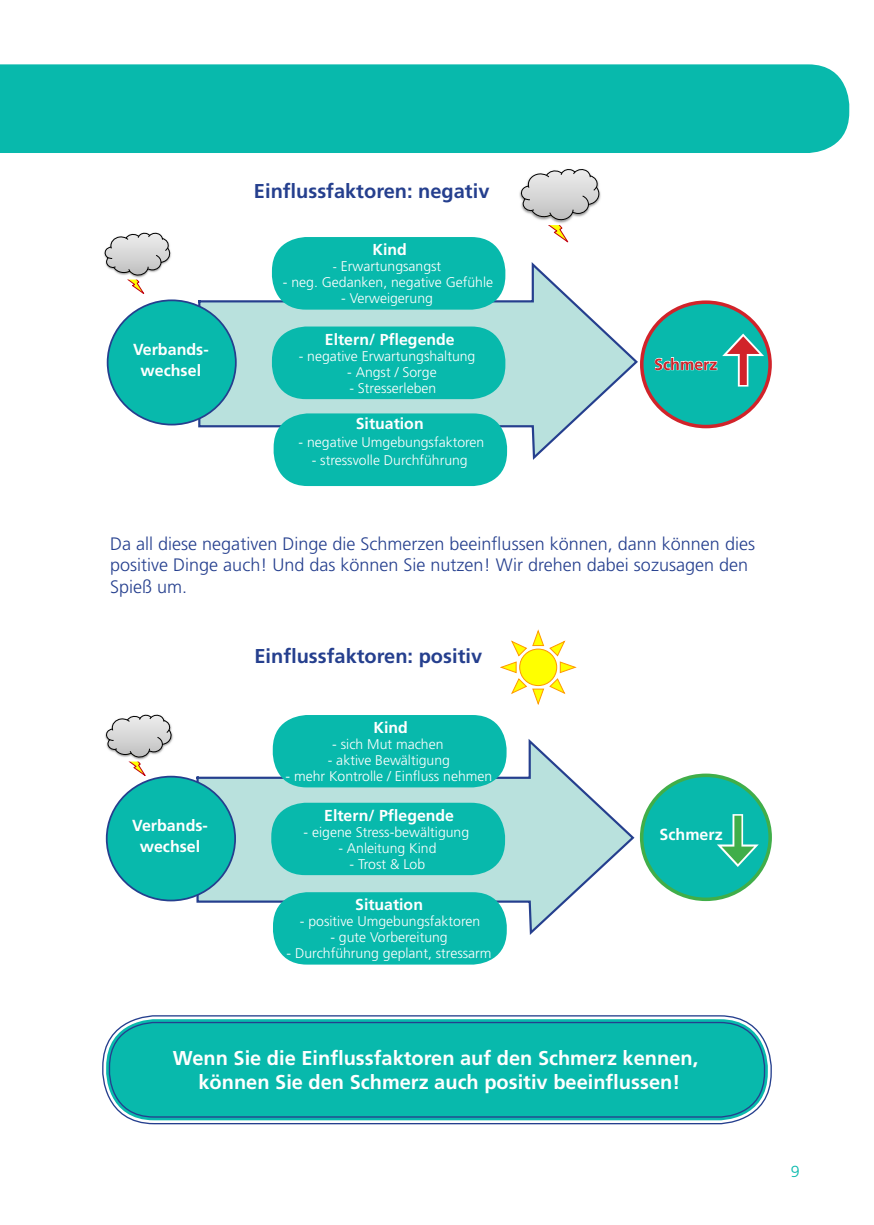
<style>
.page{position:relative;width:874px;height:1225px;background:#fff}
.page>*{position:absolute;margin:0;border:0;box-sizing:border-box;transform-origin:0 0}
.t1{font:700 20px/24px "Frutiger LT Std";color:#fff;text-align:center}
.t2{font:700 20px "Frutiger LT Std";color:#253f8e}
.t3{font:300 18px/21.6px "Frutiger LT Std";color:#253f8e}
.t4{font:700 16px/21.2px "Frutiger LT Std";color:#fff;text-align:center}
.t5{font:700 16px "Frutiger LT Std";color:#d1232a}
.t6{font:300 16px "Frutiger LT Std";color:#08b9ac}
.t7{font:700 15.8px "Frutiger LT Std";color:#fff}
.t8{font:300 14px "Frutiger LT Std";color:#fff}
.s1{font-size:12.4px}
</style>
<div class="page">
<div style="left:0;top:64px;width:850px;height:89px;background:#08b9ac"></div>
<svg style="left:197px;top:259px;width:441px;height:203px"></svg>
<div style="left:641px;top:302px;width:128px;height:124px;background:#08b9ac;border-radius:50%"></div>
<div style="left:639px;top:300px;width:132px;height:128px;border:4px solid #d1232a;border-radius:50%"></div>
<svg style="left:737px;top:371px;width:11px;height:15px"></svg>
<div style="left:739px;top:347px;width:7px;height:38px;background:#d1232a"></div>
<svg style="left:654px;top:333px;width:109px;height:38px"></svg>
<div style="left:108px;top:300px;width:128px;height:124px;background:#08b9ac;border-radius:50%"></div>
<div style="left:272px;top:237px;width:233px;height:73px;background:#08b9ac;border-radius:34px"></div>
<div style="left:272px;top:326px;width:233px;height:73px;background:#08b9ac;border-radius:34px"></div>
<div style="left:273px;top:413px;width:234px;height:73px;background:#08b9ac;border-radius:34px"></div>
<svg style="left:104px;top:232px;width:67px;height:62px"></svg>
<svg style="left:500px;top:629px;width:76px;height:75px"></svg>
<div style="left:106px;top:1019px;width:661px;height:101px;background:#08b9ac;border-radius:48px"></div>
<div style="left:102px;top:1015px;width:669px;height:109px;border:1px solid #253f8e;border-radius:51px"></div>
<div style="left:109px;top:1022px;width:655px;height:95px;border:1px solid #253f8e;border-radius:45px"></div>
<svg style="left:195px;top:736px;width:440px;height:201px"></svg>
<div style="left:641px;top:775px;width:128px;height:124px;background:#08b9ac;border-radius:50%"></div>
<div style="left:639px;top:773px;width:132px;height:128px;border:4px solid #40ae49;border-radius:50%"></div>
<div style="left:732px;top:814px;width:10px;height:39px;background:#fff"></div>
<div style="left:734px;top:815px;width:7px;height:38px;background:#40ae49"></div>
<svg style="left:717px;top:844px;width:41px;height:23px"></svg>
<div style="left:107px;top:776px;width:128px;height:124px;background:#08b9ac;border-radius:50%"></div>
<div style="left:271px;top:802px;width:234px;height:73px;background:#08b9ac;border-radius:34px"></div>
<div style="left:273px;top:892px;width:233px;height:72px;background:#08b9ac;border-radius:34px"></div>
<svg style="left:105px;top:714px;width:67px;height:63px"></svg>
<div style="left:272px;top:715px;width:234px;height:72px;background:#08b9ac;border-radius:34px"></div>
<svg style="left:520px;top:169px;width:80px;height:74px"></svg>
<p class="t4" style="left:133px;top:339px;width:77px">Verbands&shy;wechsel</p>
<h1 class="t2" style="left:254px;top:179px;width:237px">Einflussfaktoren: negativ</h1>
<p class="t7" style="left:372px;top:240px;width:36px">Kind</p>
<p class="t8" style="left:332px;top:258px;width:110px"><span class="s1">-</span> Erwartungsangst</p>
<p class="t8" style="left:283px;top:274px;width:212px">- neg. Gedanken, negative Gefühle</p>
<p class="t8" style="left:341px;top:290px;width:93px">- Verweigerung</p>
<p class="t7" style="left:325px;top:330px;width:131px">Eltern/ Pflegende</p>
<p class="t8" style="left:298px;top:348px;width:178px">- negative Erwartungshaltung</p>
<p class="t8" style="left:347px;top:364px;width:91px">- Angst / Sorge</p>
<p class="t8" style="left:349px;top:380px;width:88px">- Stresserleben</p>
<p class="t7" style="left:355px;top:414px;width:69px">Situation</p>
<p class="t8" style="left:298px;top:434px;width:187px">- negative Umgebungsfaktoren</p>
<p class="t8" style="left:311px;top:452px;width:157px">- stressvolle Durchführung</p>
<p class="t5" style="left:654px;top:355px;width:65px">Schmerz</p>
<p class="t3" style="left:110px;top:533px;width:646px">Da all diese negativen Dinge die Schmerzen beeinflussen können, dann können dies positive Dinge auch! Und das können Sie nutzen! Wir drehen dabei sozusagen den<br>Spieß um.</p>
<h1 class="t2" style="left:254px;top:644px;width:229px">Einflussfaktoren: positiv</h1>
<p class="t4" style="left:132px;top:815px;width:77px">Verbands&shy;wechsel</p>
<p class="t7" style="left:373px;top:718px;width:36px">Kind</p>
<p class="t8" style="left:332px;top:736px;width:113px">- sich Mut machen</p>
<p class="t8" style="left:327px;top:752px;width:124px">- aktive Bewältigung</p>
<p class="t8" style="left:285px;top:768px;width:208px">- mehr Kontrolle / Einfluss nehmen</p>
<p class="t7" style="left:324px;top:806px;width:131px">Eltern/ Pflegende</p>
<p class="t8" style="left:303px;top:824px;width:167px">- eigene Stress-bewältigung</p>
<p class="t8" style="left:338px;top:840px;width:100px">- Anleitung Kind</p>
<p class="t8" style="left:349px;top:856px;width:77px">- Trost &amp; Lob</p>
<p class="t7" style="left:355px;top:895px;width:69px">Situation</p>
<p class="t8" style="left:300px;top:913px;width:182px">- positive Umgebungsfaktoren</p>
<p class="t8" style="left:330px;top:929px;width:119px">- gute Vorbereitung</p>
<p class="t8" style="left:286px;top:945px;width:206px">- Durchführung geplant, stressarm</p>
<p class="t4" style="left:659px;top:824px;width:65px">Schmerz</p>
<h1 class="t1" style="left:173px;top:1046px;width:526px">Wenn Sie die Einflussfaktoren auf den Schmerz kennen, können Sie den Schmerz auch positiv beeinflussen!</h1>
<p class="t6" style="left:790px;top:1162px;width:10px">9</p>
</div>
